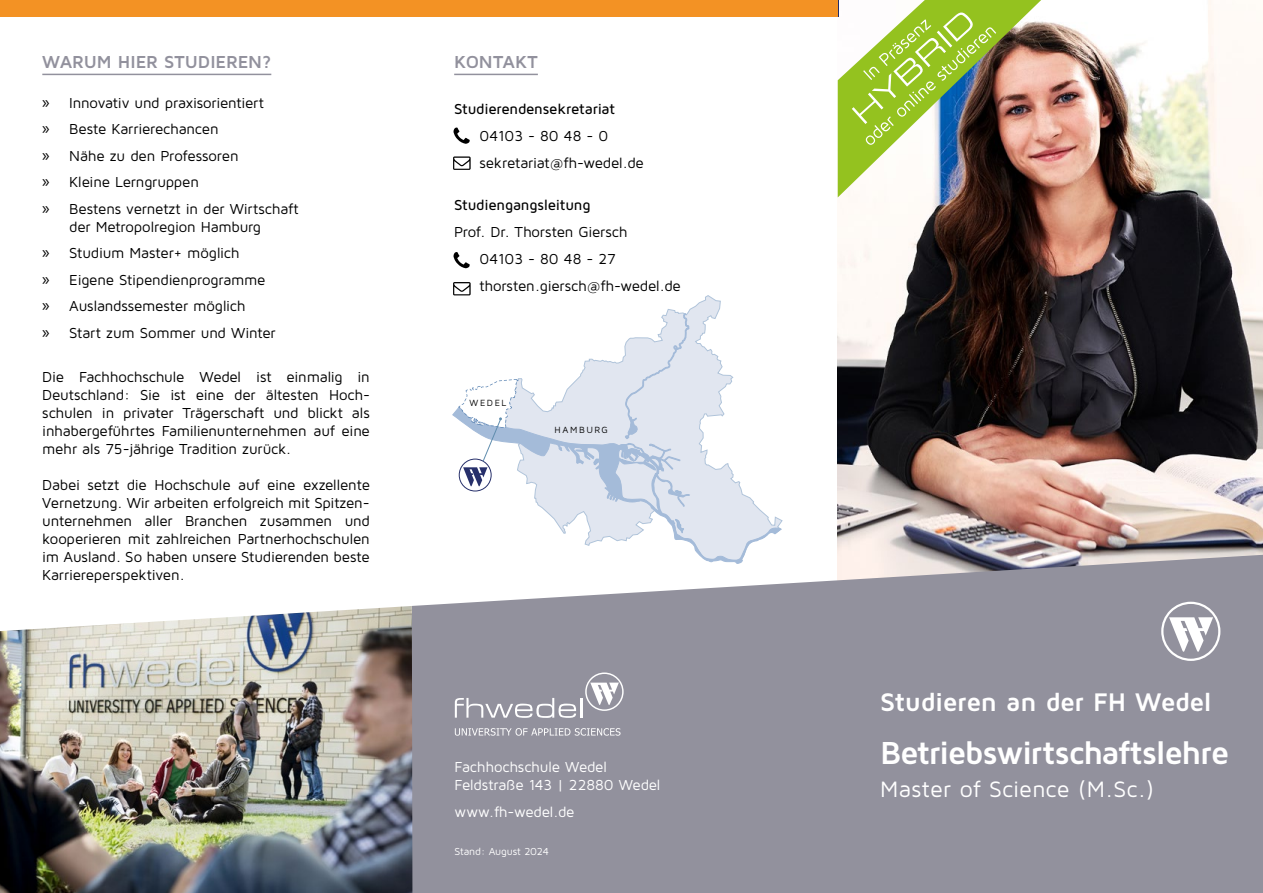
<style>
.page{position:relative;width:1263px;height:893px;background:#fff}
.page>*{position:absolute;margin:0;border:0;box-sizing:border-box;transform-origin:0 0}
.t1{font:700 33px "Maven Pro";letter-spacing:-.04em;color:#fff}
.t2{font:700 26.4px "Maven Pro";letter-spacing:-.015em;color:#fff}
.t3{font:23.1px "Maven Pro";letter-spacing:.01em;color:#fff}
.t4{font:700 18px "Maven Pro";letter-spacing:-.005em;color:#92919d}
.t5{font:15px/18px "Maven Pro";letter-spacing:-.015em;color:#000}
.t6{font:15px/18px "Maven Pro";letter-spacing:-.015em;color:#fff}
.t7{font:500 15px "Maven Pro";letter-spacing:-.015em;color:#000}
.t8{font:10.5px "Maven Pro";letter-spacing:-.015em;color:#fff}
.t9{font:9.3px "Maven Pro";letter-spacing:.17em;color:#000}
.s1{font-family:"Myriad Pro";font-size:18px}
</style>
<div class="page">
<img style="left:838px;top:0;width:425px;height:555px">
<hr style="left:42px;top:74px;width:229px;height:1px;background:#92919d">
<div style="left:412px;top:555px;width:851px;height:338px;background:#92919d"></div>
<svg style="left:1161px;top:602px;width:59px;height:59px"></svg>
<hr style="left:454px;top:74px;width:84px;height:1px;background:#92919d">
<svg style="left:455px;top:698px;width:121px;height:20px"></svg>
<hr style="left:580px;top:698px;width:2px;height:20px;background:#fff">
<svg style="left:585px;top:672px;width:39px;height:39px"></svg>
<svg style="left:455px;top:728px;width:165px;height:8px"></svg>
<svg style="left:518px;top:295px;width:216px;height:111px"></svg>
<svg style="left:625px;top:313px;width:64px;height:93px"></svg>
<svg style="left:452px;top:406px;width:330px;height:158px"></svg>
<div style="left:459px;top:459px;width:32px;height:32px;border:1px solid #27306b;border-radius:50%"></div>
<svg style="left:458px;top:379px;width:60px;height:107px"></svg>
<svg style="left:453px;top:128px;width:17px;height:16px"></svg>
<svg style="left:453px;top:156px;width:18px;height:14px"></svg>
<svg style="left:453px;top:252px;width:17px;height:16px"></svg>
<svg style="left:453px;top:282px;width:18px;height:13px"></svg>
<img style="left:0;top:606px;width:412px;height:287px">
<div style="left:0;top:0;width:838px;height:16px;background:#f39224"></div>
<img style="left:838px;top:0;width:203px;height:197px">
<p class="t4" style="left:42px;top:51px;width:230px">WARUM HIER STUDIEREN?</p>
<p class="t5" style="left:42px;top:89px;width:258px;line-height:26.5px"><span class="s1">»</span> Innovativ und praxisorientiert<br><span class="s1">»</span> Beste Karrierechancen<br><span class="s1">»</span> Nähe zu den Professoren<br><span class="s1">»</span> Kleine Lerngruppen<br><span class="s1">»</span> Bestens vernetzt in der Wirtschaft</p>
<p class="t5" style="left:42px;top:213px;width:235px;line-height:26.5px;text-indent:27px">der Metropolregion Hamburg<br><span class="s1">»</span> Studium Master+ möglich<br><span class="s1">»</span> Eigene Stipendienprogramme <span class="s1">»</span> Auslandssemester möglich<br><span class="s1">»</span> Start zum Sommer und Winter</p>
<p class="t5" style="left:42px;top:368px;width:329px;text-align:justify">Die Fachhochschule Wedel ist einmalig in Deutschland: Sie ist eine der ältesten Hoch&shy;schulen in privater Trägerschaft und blickt als inhabergeführtes Familienunternehmen auf eine mehr als 75-jährige Tradition zurück.</p>
<p class="t5" style="left:42px;top:476px;width:329px;text-align:justify">Dabei setzt die Hochschule auf eine exzellente Vernetzung. Wir arbeiten erfolgreich mit Spitzen&shy;unternehmen aller Branchen zusammen und kooperieren mit zahlreichen Partnerhochschulen im Ausland. So haben unsere Studierenden beste Karriereperspektiven.</p>
<p class="t4" style="left:454px;top:51px;width:85px">KONTAKT</p>
<p class="t7" style="left:454px;top:100px;width:162px">Studierendensekretariat</p>
<p class="t5" style="left:479px;top:122px;width:166px;line-height:27px">04103 - 80 48 - 0 sekretariat@fh-wedel.de</p>
<p class="t7" style="left:454px;top:196px;width:138px">Studiengangsleitung</p>
<p class="t5" style="left:479px;top:218px;width:203px;line-height:27px;text-indent:-25px">Prof. Dr. Thorsten Giersch<br>04103 - 80 48 - 27 thorsten.giersch@fh-wedel.de</p>
<p class="t9" style="left:470px;top:397px;width:38px">WEDEL</p>
<p class="t9" style="left:554px;top:424px;width:55px">HAMBURG</p>
<p class="t6" style="left:455px;top:757px;width:207px">Fachhochschule Wedel<br>Feldstraße 143 | 22880 Wedel</p>
<p class="t6" style="left:455px;top:802px;width:121px">www.fh-wedel.de</p>
<p class="t8" style="left:455px;top:844px;width:96px">Stand: August 2024</p>
<h2 class="t2" style="left:880px;top:686px;width:333px">Studieren an der FH Wedel</h2>
<h1 class="t1" style="left:880px;top:732px;width:350px">Betriebswirtschaftslehre</h1>
<h3 class="t3" style="left:880px;top:775px;width:275px">Master of Science (M.Sc.)</h3>
</div>
